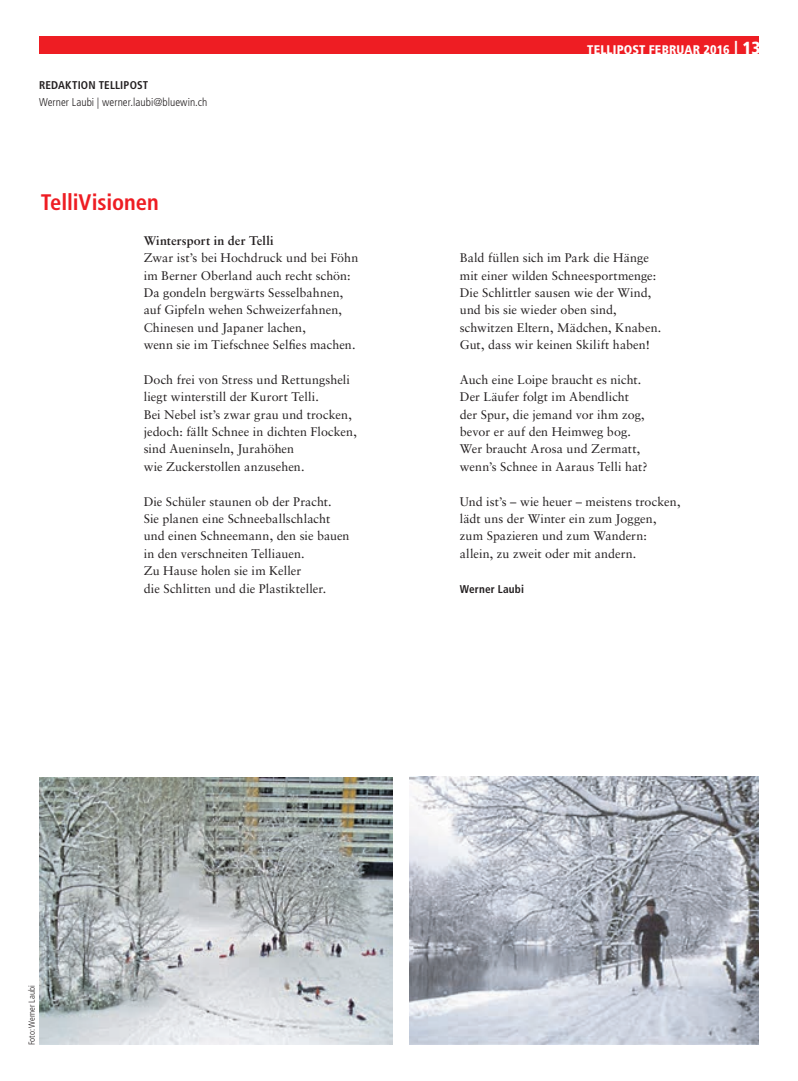
<style>
.page{position:relative;width:798px;height:1081px;background:#fff}
.page>*{position:absolute;margin:0;border:0;box-sizing:border-box;transform-origin:0 0}
.t1{font:700 condensed 22.5px "Frutiger LT Std";letter-spacing:-.005em;color:#ee1d23}
.t2{font:12.5px/17.4px "Sabon LT Std";letter-spacing:.005em;color:#231f20}
.t3{font:900 condensed 12.5px "Frutiger LT Std";letter-spacing:.015em;color:#fff}
.t4{font:700 12.5px "Sabon LT Std";letter-spacing:.01em;color:#231f20}
.t5{font:300 condensed 11.25px "Frutiger LT Std";letter-spacing:.005em;color:#231f20}
.t6{font:700 condensed 11.25px "Frutiger LT Std";letter-spacing:.015em;color:#231f20}
.t7{font:300 condensed 8.75px "Frutiger LT Std";color:#231f20}
.s1{font-size:17.5px}
</style>
<div class="page">
<div style="left:39px;top:36px;width:719px;height:18px;background:#ee1d23"></div>
<img style="left:39px;top:778px;width:353px;height:267px">
<img style="left:409px;top:776px;width:349px;height:269px">
<p class="t6" style="left:39px;top:78px;width:111px">REDAKTION TELLIPOST</p>
<p class="t5" style="left:39px;top:96px;width:170px">Werner Laubi | werner.laubi@bluewin.ch</p>
<h1 class="t1" style="left:41px;top:189px;width:120px">TelliVisionen</h1>
<p class="t4" style="left:144px;top:233px;width:131px">Wintersport in der Telli</p>
<p class="t2" style="left:144px;top:249px;width:216px">Zwar ist’s bei Hochdruck und bei Föhn im Berner Oberland auch recht schön:<br>Da gondeln bergwärts Sesselbahnen, auf Gipfeln wehen Schweizerfahnen, Chinesen und Japaner lachen,<br>wenn sie im Tiefschnee Selfies machen.</p>
<p class="t2" style="left:144px;top:371px;width:214px">Doch frei von Stress und Rettungsheli liegt winterstill der Kurort Telli.<br>Bei Nebel ist’s zwar grau und trocken, jedoch: fällt Schnee in dichten Flocken, sind Aueninseln, Jurahöhen<br>wie Zuckerstollen anzusehen.</p>
<p class="t2" style="left:144px;top:492px;width:207px">Die Schüler staunen ob der Pracht.<br>Sie planen eine Schneeballschlacht und einen Schneemann, den sie bauen in den verschneiten Telliauen.<br>Zu Hause holen sie im Keller<br>die Schlitten und die Plastikteller.</p>
<p class="t3" style="left:587px;top:42px;width:175px">TELLIPOST FEBRUAR 2016 <span class="s1">| 13</span></p>
<p class="t2" style="left:459px;top:249px;width:203px">Bald füllen sich im Park die Hänge mit einer wilden Schneesportmenge:<br>Die Schlittler sausen wie der Wind, und bis sie wieder oben sind, schwitzen Eltern, Mädchen, Knaben.<br>Gut, dass wir keinen Skilift haben!</p>
<p class="t2" style="left:459px;top:371px;width:189px">Auch eine Loipe braucht es nicht.<br>Der Läufer folgt im Abendlicht der Spur, die jemand vor ihm zog, bevor er auf den Heimweg bog.<br>Wer braucht Arosa und Zermatt, wenn’s Schnee in Aaraus Telli hat?</p>
<p class="t2" style="left:459px;top:492px;width:222px">Und ist’s – wie heuer – meistens trocken, lädt uns der Winter ein zum Joggen, zum Spazieren und zum Wandern: allein, zu zweit oder mit andern.</p>
<p class="t6" style="left:459px;top:582px;width:66px">Werner Laubi</p>
<p class="t7" style="left:27px;top:1045px;width:61px;rotate:-90deg">Foto: Werner Laubi</p>
</div>
